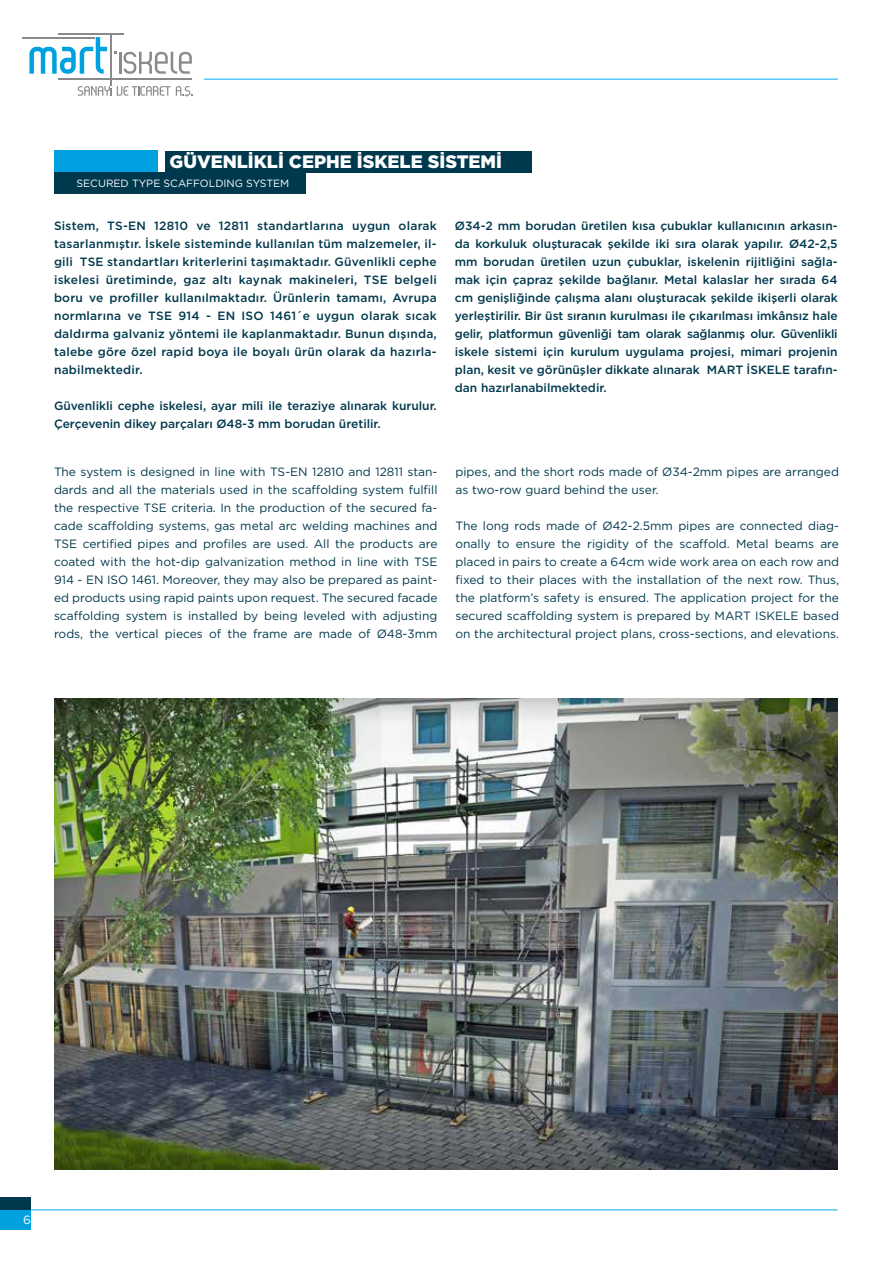
<style>
.page{position:relative;width:893px;height:1263px;background:#fff}
.page>*{position:absolute;margin:0;border:0;box-sizing:border-box;transform-origin:0 0}
.t1{font:900 18px "Gotham";color:#fff}
.t2{font:500 12px/18px "Gotham";color:#00394d;text-align:justify}
.t3{font:12px/18px "Gotham";color:#00394d;text-align:justify}
.t4{font:12px "Gotham";color:#fff}
.t5{font:10.5px "Gotham";color:#fff}
</style>
<div class="page">
<hr style="left:29px;top:1209px;width:808px;height:1px;background:#00aeef">
<hr style="left:204px;top:79px;width:634px;height:1px;background:#00aeef">
<hr style="left:111px;top:34px;width:1px;height:52px;background:#8a8a8d">
<hr style="left:22px;top:37px;width:73px;height:1px;background:#8a8a8d">
<hr style="left:59px;top:34px;width:65px;height:1px;background:#8a8a8d">
<hr style="left:59px;top:79px;width:133px;height:1px;background:#8a8a8d">
<svg style="left:29px;top:37px;width:78px;height:37px"></svg>
<svg style="left:78px;top:86px;width:114px;height:11px"></svg>
<hr style="left:119px;top:52px;width:3px;height:22px;background:#8a8a8d">
<svg style="left:123px;top:52px;width:69px;height:22px"></svg>
<div style="left:0;top:1209px;width:31px;height:20px;background:#00a1df"></div>
<div style="left:0;top:1197px;width:31px;height:12px;background:#00394d"></div>
<img style="left:54px;top:699px;width:784px;height:470px">
<div style="left:54px;top:172px;width:252px;height:21px;background:#00394d"></div>
<div style="left:165px;top:152px;width:366px;height:21px;background:#00394d"></div>
<div style="left:54px;top:151px;width:104px;height:21px;background:#00a1e1"></div>
<h1 class="t1" style="left:170px;top:149px;width:334px">GÜVENLİKLİ CEPHE İSKELE SİSTEMİ</h1>
<p class="t5" style="left:77px;top:176px;width:214px">SECURED TYPE SCAFFOLDING SYSTEM</p>
<p class="t2" style="left:54px;top:216px;width:384px">Sistem, TS-EN 12810 ve 12811 standartlarına uygun olarak tasarlanmıştır. İskele sisteminde kullanılan tüm malzemeler, il&shy;gili TSE standartları kriterlerini taşımaktadır. Güvenlikli cephe iskelesi üretiminde, gaz altı kaynak makineleri, TSE belgeli boru ve profiller kullanılmaktadır. Ürünlerin tamamı, Avrupa normlarına ve TSE 914 - EN ISO 1461´e uygun olarak sıcak daldırma galvaniz yöntemi ile kaplanmaktadır. Bunun dışında, talebe göre özel rapid boya ile boyalı ürün olarak da hazırla&shy;nabilmektedir.</p>
<p class="t2" style="left:54px;top:396px;width:384px">Güvenlikli cephe iskelesi, ayar mili ile teraziye alınarak kurulur.<br>Çerçevenin dikey parçaları Ø48-3 mm borudan üretilir.</p>
<p class="t2" style="left:455px;top:216px;width:384px">Ø34-2 mm borudan üretilen kısa çubuklar kullanıcının arkasın&shy;da korkuluk oluşturacak şekilde iki sıra olarak yapılır. Ø42-2,5 mm borudan üretilen uzun çubuklar, iskelenin rijitliğini sağla&shy;mak için çapraz şekilde bağlanır. Metal kalaslar her sırada 64 cm genişliğinde çalışma alanı oluşturacak şekilde ikişerli olarak yerleştirilir. Bir üst sıranın kurulması ile çıkarılması imkânsız hale gelir, platformun güvenliği tam olarak sağlanmış olur. Güvenlikli iskele sistemi için kurulum uygulama projesi, mimari projenin plan, kesit ve görünüşler dikkate alınarak MART İSKELE tarafın&shy;dan hazırlanabilmektedir.</p>
<p class="t3" style="left:54px;top:462px;width:385px">The system is designed in line with TS-EN 12810 and 12811 stan&shy;dards and all the materials used in the scaffolding system fulfill the respective TSE criteria. In the production of the secured fa&shy;cade scaffolding systems, gas metal arc welding machines and TSE certified pipes and profiles are used. All the products are coated with the hot-dip galvanization method in line with TSE 914 - EN ISO 1461. Moreover, they may also be prepared as paint&shy;ed products using rapid paints upon request. The secured facade scaffolding system is installed by being leveled with adjusting rods, the vertical pieces of the frame are made of Ø48-3mm</p>
<p class="t3" style="left:455px;top:462px;width:385px">pipes, and the short rods made of Ø34-2mm pipes are arranged as two-row guard behind the user.</p>
<p class="t3" style="left:455px;top:516px;width:385px">The long rods made of Ø42-2.5mm pipes are connected diag&shy;onally to ensure the rigidity of the scaffold. Metal beams are placed in pairs to create a 64cm wide work area on each row and fixed to their places with the installation of the next row. Thus, the platform’s safety is ensured. The application project for the secured scaffolding system is prepared by MART ISKELE based on the architectural project plans, cross-sections, and elevations.</p>
<p class="t4" style="left:23px;top:1212px;width:9px">6</p>
</div>
